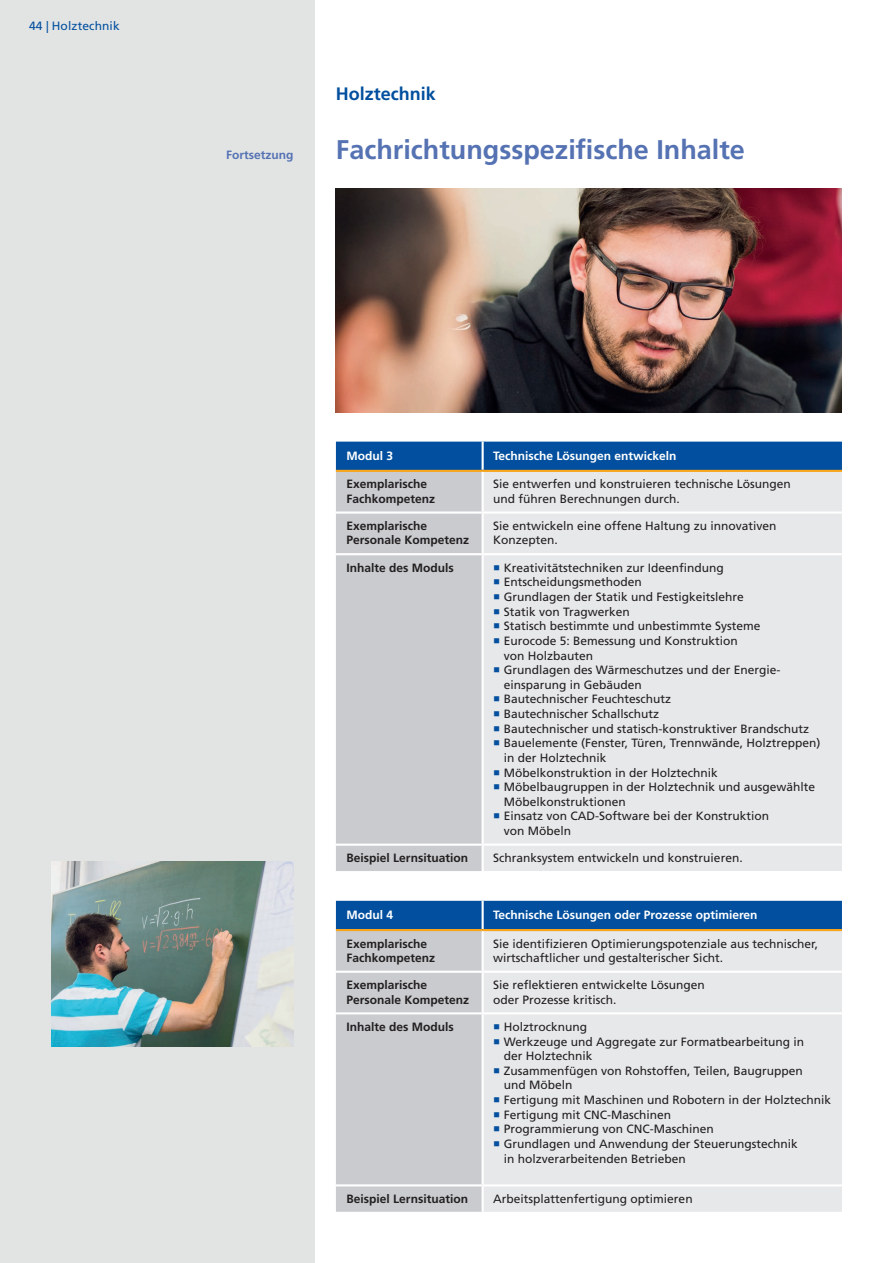
<style>
.page{position:relative;width:893px;height:1263px;background:#fff}
.page>*{position:absolute;margin:0;border:0;box-sizing:border-box;transform-origin:0 0}
.t1{font:700 27px "Frutiger LT Pro";color:#5572b3}
.t2{font:700 18px "Frutiger LT Pro";color:#014f9e}
.t3{font:12px/14.7px "Frutiger LT Pro";color:#231f20}
.t4{font:700 12px/14.4px "Frutiger LT Pro";color:#231f20}
.t5{font:700 12px "Frutiger LT Pro";color:#fff}
.t6{font:12px "Frutiger LT Pro";letter-spacing:.01em;color:#014f9e}
.t7{font:700 12px "Frutiger LT Pro";color:#5572b3}
</style>
<div class="page">
<div style="left:0;top:0;width:315px;height:1263px;background:#e2e4e4"></div>
<img style="left:51px;top:861px;width:242px;height:185px">
<img style="left:336px;top:188px;width:506px;height:224px">
<div style="left:336px;top:442px;width:506px;height:28px;background:#014f9e"></div>
<div style="left:336px;top:472px;width:146px;height:399px;background:#c9cbcf"></div>
<div style="left:484px;top:472px;width:358px;height:399px;background:#e7e8ea"></div>
<hr style="left:336px;top:511px;width:147px;height:3px;background:#fff">
<hr style="left:483px;top:511px;width:359px;height:3px;background:#fff">
<hr style="left:336px;top:553px;width:147px;height:2px;background:#fff">
<hr style="left:483px;top:553px;width:359px;height:2px;background:#fff">
<hr style="left:482px;top:442px;width:2px;height:28px;background:#fff">
<hr style="left:336px;top:470px;width:147px;height:2px;background:#f9a51b">
<hr style="left:483px;top:470px;width:359px;height:2px;background:#f9a51b">
<hr style="left:336px;top:843px;width:147px;height:3px;background:#fff">
<hr style="left:483px;top:843px;width:359px;height:3px;background:#fff">
<svg style="left:494px;top:565px;width:5px;height:5px"></svg>
<svg style="left:494px;top:580px;width:5px;height:5px"></svg>
<svg style="left:494px;top:594px;width:5px;height:5px"></svg>
<svg style="left:494px;top:609px;width:5px;height:5px"></svg>
<svg style="left:494px;top:623px;width:5px;height:5px"></svg>
<svg style="left:494px;top:638px;width:5px;height:5px"></svg>
<svg style="left:494px;top:667px;width:5px;height:5px"></svg>
<svg style="left:494px;top:697px;width:5px;height:5px"></svg>
<svg style="left:494px;top:711px;width:5px;height:5px"></svg>
<svg style="left:494px;top:726px;width:5px;height:5px"></svg>
<svg style="left:494px;top:740px;width:5px;height:5px"></svg>
<svg style="left:494px;top:770px;width:5px;height:5px"></svg>
<svg style="left:494px;top:784px;width:5px;height:5px"></svg>
<svg style="left:494px;top:814px;width:5px;height:5px"></svg>
<svg style="left:336px;top:901px;width:506px;height:311px;background:#cbd2db"></svg>
<p class="t6" style="left:29px;top:18px;width:92px">44 | Holztechnik</p>
<p class="t7" style="left:226px;top:148px;width:69px">Fortsetzung</p>
<h2 class="t2" style="left:336px;top:83px;width:102px">Holztechnik</h2>
<h1 class="t1" style="left:336px;top:133px;width:411px">Fachrichtungsspezifische Inhalte</h1>
<p class="t5" style="left:347px;top:449px;width:48px">Modul 3</p>
<p class="t5" style="left:493px;top:449px;width:185px">Technische Lösungen entwickeln</p>
<p class="t4" style="left:347px;top:477px;width:90px">Exemplarische<br>Fachkompetenz</p>
<p class="t3" style="left:493px;top:477px;width:299px">Sie entwerfen und konstruieren technische Lösungen und führen Berechnungen durch.</p>
<p class="t4" style="left:347px;top:519px;width:124px">Exemplarische<br>Personale Kompetenz</p>
<p class="t3" style="left:493px;top:519px;width:285px">Sie entwickeln eine offene Haltung zu innovativen<br>Konzepten.</p>
<p class="t4" style="left:347px;top:560px;width:109px">Inhalte des Moduls</p>
<p class="t3" style="left:504px;top:560px;width:318px">Kreativitätstechniken zur Ideenfindung Entscheidungsmethoden<br>Grundlagen der Statik und Festigkeitslehre<br>Statik von Tragwerken<br>Statisch bestimmte und unbestimmte Systeme<br>Eurocode 5: Bemessung und Konstruktion<br>von Holzbauten<br>Grundlagen des Wärmeschutzes und der Energie&shy;einsparung in Gebäuden<br>Bautechnischer Feuchteschutz<br>Bautechnischer Schallschutz<br>Bautechnischer und statisch-konstruktiver Brandschutz Bauelemente (Fenster, Türen, Trennwände, Holztreppen) in der Holztechnik<br>Möbelkonstruktion in der Holztechnik Möbelbaugruppen in der Holztechnik und ausgewählte Möbelkonstruktionen<br>Einsatz von CAD-Software bei der Konstruktion<br>von Möbeln</p>
<p class="t4" style="left:347px;top:851px;width:123px">Beispiel Lernsituation</p>
<p class="t3" style="left:493px;top:851px;width:251px">Schranksystem entwickeln und konstruieren.</p>
<p class="t5" style="left:347px;top:908px;width:48px">Modul 4</p>
<p class="t5" style="left:493px;top:908px;width:266px">Technische Lösungen oder Prozesse optimieren</p>
<p class="t4" style="left:347px;top:936px;width:90px">Exemplarische<br>Fachkompetenz</p>
<p class="t3" style="left:493px;top:936px;width:326px">Sie identifizieren Optimierungspotenziale aus technischer, wirtschaftlicher und gestalterischer Sicht.</p>
<p class="t4" style="left:347px;top:978px;width:124px">Exemplarische<br>Personale Kompetenz</p>
<p class="t3" style="left:493px;top:978px;width:213px">Sie reflektieren entwickelte Lösungen oder Prozesse kritisch.</p>
<p class="t4" style="left:347px;top:1019px;width:109px">Inhalte des Moduls</p>
<p class="t3" style="left:504px;top:1019px;width:329px">Holztrocknung<br>Werkzeuge und Aggregate zur Formatbearbeitung in<br>der Holztechnik<br>Zusammenfügen von Rohstoffen, Teilen, Baugruppen<br>und Möbeln<br>Fertigung mit Maschinen und Robotern in der Holztechnik Fertigung mit CNC-Maschinen<br>Programmierung von CNC-Maschinen<br>Grundlagen und Anwendung der Steuerungstechnik<br>in holzverarbeitenden Betrieben</p>
<p class="t4" style="left:347px;top:1191px;width:123px">Beispiel Lernsituation</p>
<p class="t3" style="left:493px;top:1191px;width:201px">Arbeitsplattenfertigung optimieren</p>
</div>
